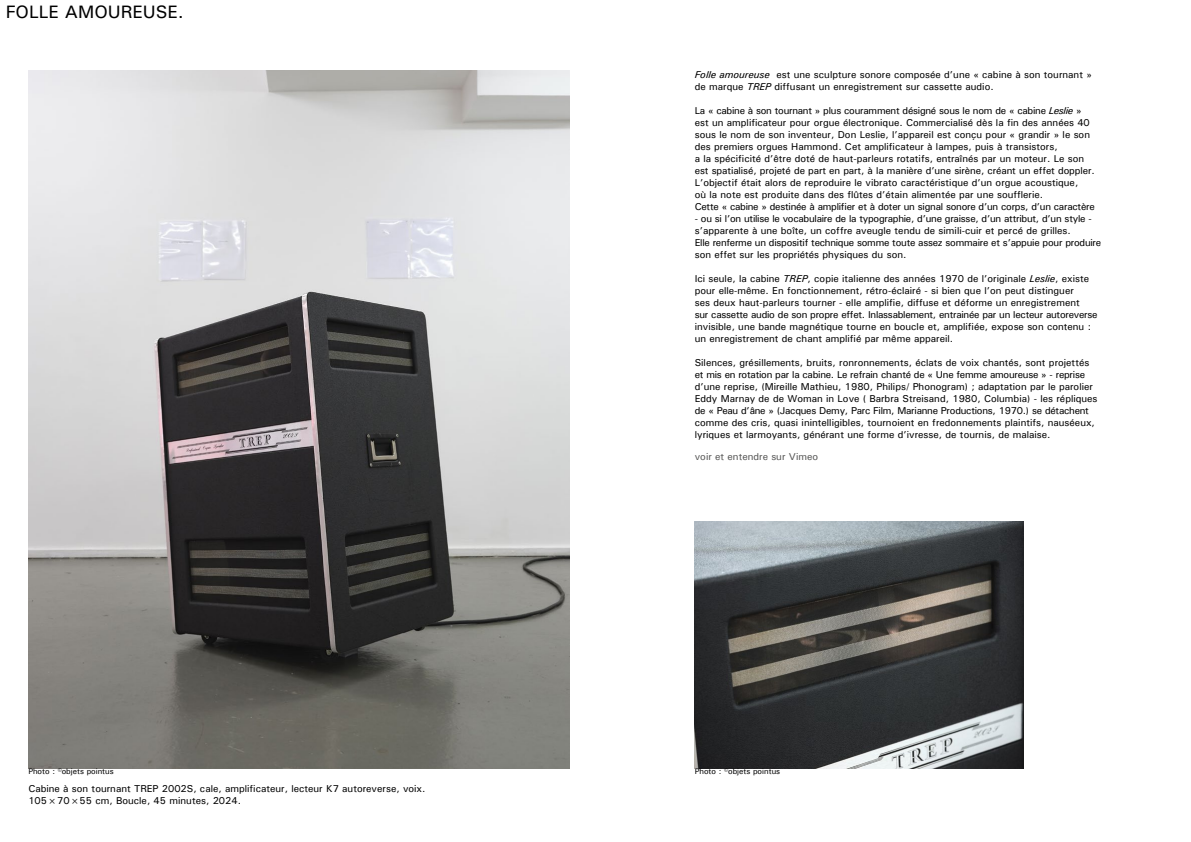
<style>
.page{position:relative;width:1191px;height:842px;background:#fff}
.page>*{position:absolute;margin:0;border:0;box-sizing:border-box;transform-origin:0 0}
.frank{font:500 18px "Univers";color:#000}
.t1{font:500 10px/12px "Univers";color:#000}
.t2{font:500 10px/12px "Univers";letter-spacing:-.025em;color:#000}
.t3{font:500 10px "Univers";color:#575756}
.frank-2{font:500 8px "Univers";color:#000}
.s1{font-style:italic}
</style>
<div class="page">
<img style="left:28px;top:71px;width:541px;height:697px">
<img style="left:694px;top:522px;width:329px;height:246px">
<p class="frank" style="left:6px;top:0;width:179px">FOLLE AMOUREUSE.</p>
<p class="frank-2" style="left:28px;top:766px;width:87px">Photo : ©objets pointus</p>
<p class="t1" style="left:28px;top:782px;width:399px">Cabine à son tournant TREP 2002S, cale, amplificateur, lecteur K7 autoreverse, voix.<br>105×70×55 cm, Boucle, 45 minutes, 2024.</p>
<p class="t1" style="left:694px;top:68px;width:399px"><span class="s1">Folle amoureuse</span> est une sculpture sonore composée d’une « cabine à son tournant » de marque <span class="s1">TREP</span> diffusant un enregistrement sur cassette audio.</p>
<p class="t1" style="left:694px;top:104px;width:401px">La « cabine à son tournant » plus couramment désigné sous le nom de « cabine <span class="s1">Leslie</span> » est un amplificateur pour orgue électronique. Commercialisé dès la fin des années 40 sous le nom de son inventeur, Don Leslie, l’appareil est conçu pour « grandir » le son des premiers orgues Hammond. Cet amplificateur à lampes, puis à transistors,<br>a la spécificité d’être doté de haut-parleurs rotatifs, entraînés par un moteur. Le son est spatialisé, projeté de part en part, à la manière d’une sirène, créant un effet doppler.<br>L’objectif était alors de reproduire le vibrato caractéristique d’un orgue acoustique,<br>où la note est produite dans des flûtes d’étain alimentée par une soufflerie.</p>
<p class="t2" style="left:694px;top:200px;width:401px">Cette « cabine » destinée à amplifier et à doter un signal sonore d’un corps, d’un caractère</p>
<p class="t2" style="left:694px;top:212px;width:408px">- ou si l’on utilise le vocabulaire de la typographie, d’une graisse, d’un attribut, d’un style - s’apparente à une boîte, un coffre aveugle tendu de simili-cuir et percé de grilles.<br>Elle renferme un dispositif technique somme toute assez sommaire et s’appuie pour produire son effet sur les propriétés physiques du son.</p>
<p class="t1" style="left:694px;top:272px;width:404px">Ici seule, la cabine <span class="s1">TREP</span>, copie italienne des années 1970 de l’originale <span class="s1">Leslie</span>, existe pour elle-même. En fonctionnement, rétro-éclairé - si bien que l’on peut distinguer<br>ses deux haut-parleurs tourner - elle amplifie, diffuse et déforme un enregistrement<br>sur cassette audio de son propre effet. Inlassablement, entrainée par un lecteur autoreverse invisible, une bande magnétique tourne en boucle et, amplifiée, expose son contenu : un enregistrement de chant amplifié par même appareil.</p>
<p class="t1" style="left:694px;top:356px;width:404px">Silences, grésillements, bruits, ronronnements, éclats de voix chantés, sont projettés et mis en rotation par la cabine. Le refrain chanté de « Une femme amoureuse » - reprise d’une reprise, (Mireille Mathieu, 1980, Philips/ Phonogram) ; adaptation par le parolier Eddy Marnay de de Woman in Love ( Barbra Streisand, 1980, Columbia) - les répliques de « Peau d’âne » (Jacques Demy, Parc Film, Marianne Productions, 1970.) se détachent comme des cris, quasi inintelligibles, tournoient en fredonnements plaintifs, nauséeux, lyriques et larmoyants, générant une forme d’ivresse, de tournis, de malaise.</p>
<p class="t3" style="left:694px;top:450px;width:125px">voir et entendre sur Vimeo</p>
<p class="frank-2" style="left:694px;top:766px;width:87px">Photo : ©objets pointus</p>
</div>
